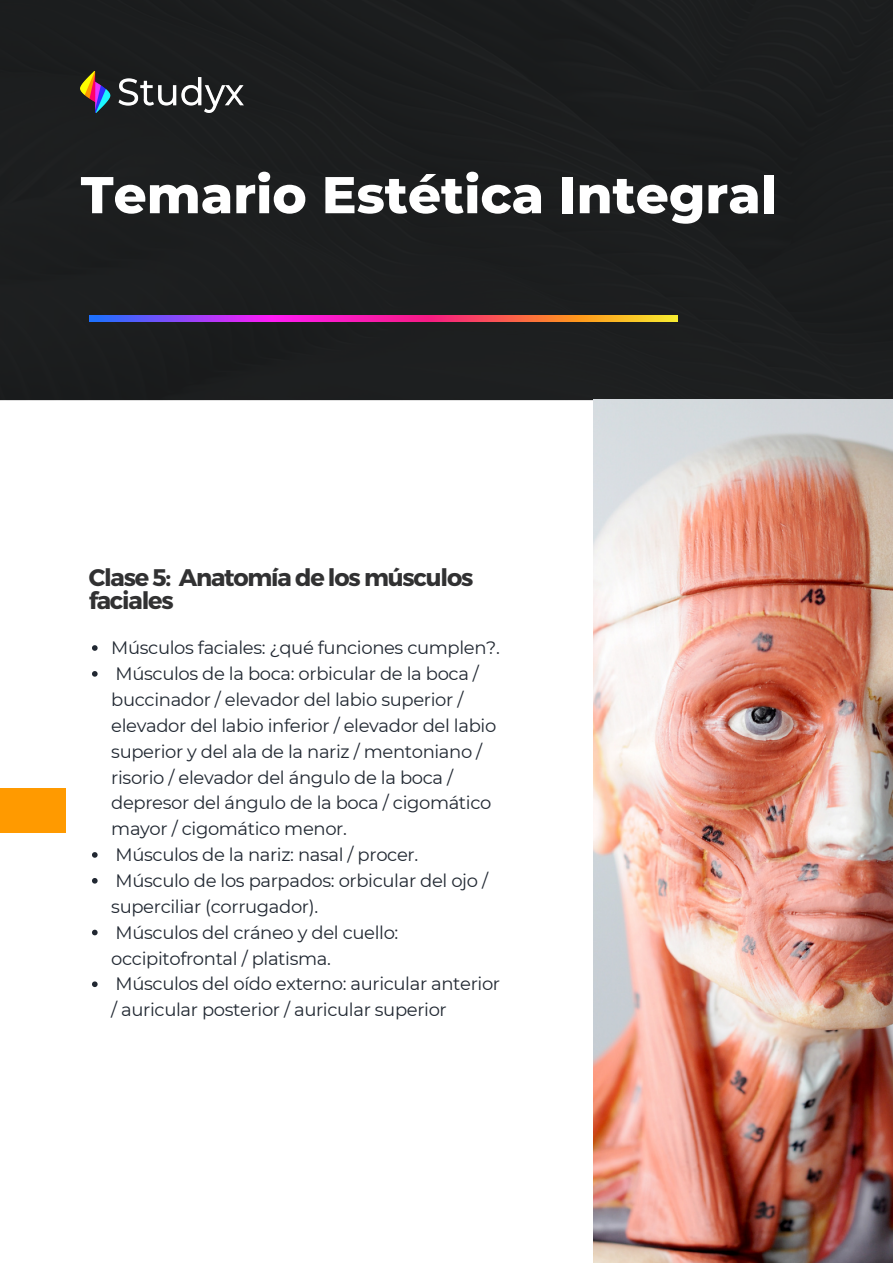
<style>
.page{position:relative;width:893px;height:1264px;background:#fff}
.page>*{position:absolute;margin:0;border:0;box-sizing:border-box;transform-origin:0 0}
.t1{font:800 51.6px "Montserrat";color:#fff}
.t2{font:700 24px/22.5px "Montserrat";letter-spacing:-.05em;color:#313132}
.t3{font:18px/25.8px "Montserrat";letter-spacing:-.02em;color:#212832}
</style>
<div class="page">
<div style="left:0;top:0;width:892px;height:400px;background:#1c1e1e"></div>
<svg style="left:92px;top:645px;width:6px;height:5px"></svg>
<svg style="left:92px;top:671px;width:6px;height:5px"></svg>
<svg style="left:92px;top:852px;width:6px;height:5px"></svg>
<svg style="left:92px;top:878px;width:6px;height:5px"></svg>
<svg style="left:92px;top:929px;width:6px;height:6px"></svg>
<svg style="left:92px;top:981px;width:6px;height:6px"></svg>
<img style="left:593px;top:399px;width:299px;height:863px">
<div style="left:0;top:787px;width:66px;height:45px;background:#ff9a00"></div>
<img style="left:81px;top:72px;width:163px;height:40px">
<img style="left:90px;top:316px;width:587px;height:5px">
<h1 class="t1" style="left:81px;top:163px;width:697px">Temario Estética Integral</h1>
<h2 class="t2" style="left:89px;top:565px;width:386px">Clase 5: Anatomía de los músculos faciales</h2>
<p class="t3" style="left:111px;top:635px;width:390px">Músculos faciales: ¿qué funciones cumplen?.<br>Músculos de la boca: orbicular de la boca / buccinador / elevador del labio superior / elevador del labio inferior / elevador del labio superior y del ala de la nariz / mentoniano / risorio / elevador del ángulo de la boca / depresor del ángulo de la boca / cigomático mayor / cigomático menor.<br>Músculos de la nariz: nasal / procer.<br>Músculo de los parpados: orbicular del ojo / superciliar (corrugador).<br>Músculos del cráneo y del cuello: occipitofrontal / platisma.<br>Músculos del oído externo: auricular anterior / auricular posterior / auricular superior</p>
</div>
